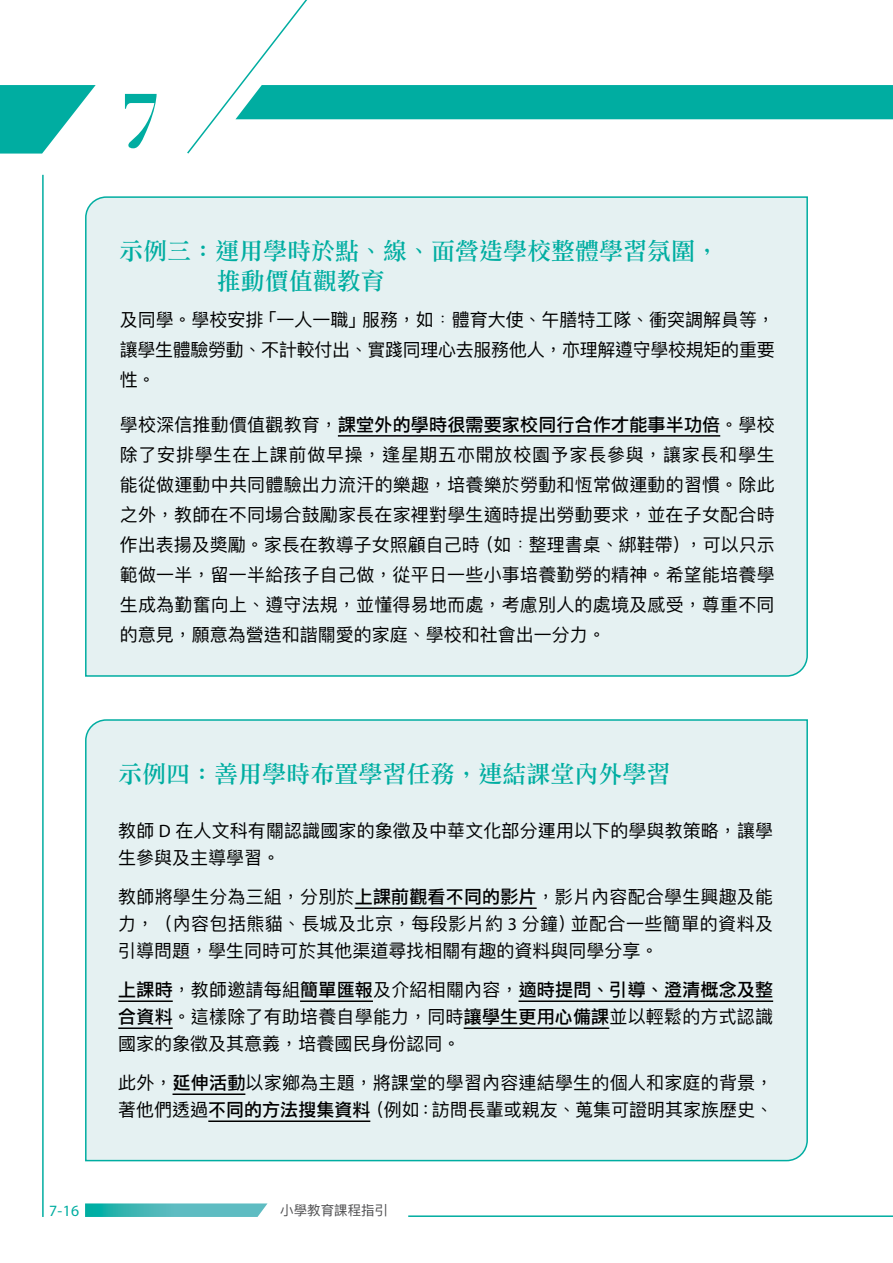
<style>
.page{position:relative;width:893px;height:1263px;background:#fff}
.page>*{position:absolute;margin:0;border:0;box-sizing:border-box;transform-origin:0 0}
.t1{font:700 75px "Didot LT Std";color:#00ada1}
.標題2{font:24px "DF Li Song W5 WIN BF";color:#00ada1}
.內文-列點段_1{font:18px/30.2px "Ping Fang HK Regular";color:#000;text-align:justify}
.內文-示例{font:18px/27px "Ping Fang HK Regular";letter-spacing:.005em;color:#000}
.t2{font:15.75px "Myriad Pro";color:#00ada1}
.t3{font:13.5px "Ping Fang HK Regular";color:#4d4d4f}
.s1{font-family:"DF Li Hei Md WIN BF"}
.s2{font-family:"Myriad Pro"}
</style>
<div class="page">
<div style="left:85px;top:196px;width:723px;height:481px;background:#e5f1f2"></div>
<div style="left:85px;top:719px;width:723px;height:443px;background:#e5f1f2"></div>
<hr style="left:42px;top:175px;width:2px;height:1042px;background:#00ada1">
<hr style="left:408px;top:1215px;width:485px;height:2px;background:#00ada1">
<svg style="left:0;top:85px;width:96px;height:69px"></svg>
<svg style="left:187px;top:0;width:706px;height:154px"></svg>
<svg style="left:85px;top:1203px;width:182px;height:14px;background:#52bcbd"></svg>
<hr style="left:338px;top:435px;width:382px;height:2px;background:#000">
<hr style="left:355px;top:907px;width:182px;height:2px;background:#000">
<hr style="left:118px;top:1000px;width:55px;height:2px;background:#000">
<hr style="left:300px;top:1000px;width:73px;height:2px;background:#000">
<hr style="left:518px;top:1000px;width:255px;height:2px;background:#000">
<hr style="left:118px;top:1027px;width:55px;height:2px;background:#000">
<hr style="left:464px;top:1027px;width:145px;height:2px;background:#000">
<hr style="left:173px;top:1093px;width:72px;height:2px;background:#000">
<hr style="left:208px;top:1120px;width:162px;height:2px;background:#000">
<h1 class="t1" style="left:119px;top:75px;width:43px">7</h1>
<p class="標題2" style="left:119px;top:239px;width:601px">示例三：運用學時於點、線、面營造學校整體學習氛圍，</p>
<p class="標題2" style="left:217px;top:269px;width:169px">推動價值觀教育</p>
<p class="內文-列點段_1" style="left:120px;top:305px;width:656px">及同學。學校安排「一人一職」服務，如﹕體育大使、午膳特工隊、衝突調解員等，讓學生體驗勞動、不計較付出、實踐同理心去服務他人，亦理解遵守學校規矩的重要性。</p>
<p class="內文-列點段_1" style="left:120px;top:409px;width:656px">學校深信推動價值觀教育，<span class="s1">課堂外的學時很需要家校同行合作才能事半功倍</span>。學校除了安排學生在上課前做早操，逢星期五亦開放校園予家長參與，讓家長和學生能從做運動中共同體驗出力流汗的樂趣，培養樂於勞動和恆常做運動的習慣。除此之外，教師在不同場合鼓勵家長在家裡對學生適時提出勞動要求，並在子女配合時作出表揚及奬勵。家長在教導子女照顧自己時（如﹕整理書桌、綁鞋帶），可以只示範做一半，留一半給孩子自己做，從平日一些小事培養勤勞的精神。希望能培養學生成為勤奮向上、遵守法規，並懂得易地而處，考慮別人的處境及感受，尊重不同的意見，願意為營造和諧關愛的家庭、學校和社會出一分力。</p>
<p class="標題2" style="left:118px;top:762px;width:554px">示例四：善用學時布置學習任務，連結課堂內外學習</p>
<p class="內文-示例" style="left:118px;top:817px;width:656px">教師 <span class="s2">D</span> 在人文科有關認識國家的象徵及中華文化部分運用以下的學與教策略，讓學生參與及主導學習。</p>
<p class="內文-列點段_1" style="left:118px;top:883px;width:656px;line-height:27px">教師將學生分為三組，分別於<span class="s1">上課前觀看不同的影片</span>，影片內容配合學生興趣及能力，（內容包括熊貓、長城及北京，每段影片約 <span class="s2">3</span> 分鐘）並配合一些簡單的資料及引導問題，學生同時可於其他渠道尋找相關有趣的資料與同學分享。</p>
<p class="內文-列點段_1" style="left:118px;top:975px;width:656px;line-height:27.6px"><span class="s1">上課時</span>，教師邀請每組<span class="s1">簡單匯報</span>及介紹相關內容，<span class="s1">適時提問、引導、澄清概念及整合資料</span>。這樣除了有助培養自學能力，同時<span class="s1">讓學生更用心備課</span>並以輕鬆的方式認識國家的象徵及其意義，培養國民身份認同。</p>
<p class="內文-列點段_1" style="left:118px;top:1069px;width:656px;line-height:27px">此外，<span class="s1">延伸活動</span>以家鄉為主題，將課堂的學習內容連結學生的個人和家庭的背景，著他們透過<span class="s1">不同的方法搜集資料</span>（例如：訪問長輩或親友、蒐集可證明其家族歷史、</p>
<p class="t2" style="left:49px;top:1201px;width:32px">7-16</p>
<p class="t3" style="left:280px;top:1202px;width:109px">小學教育課程指引</p>
</div>
